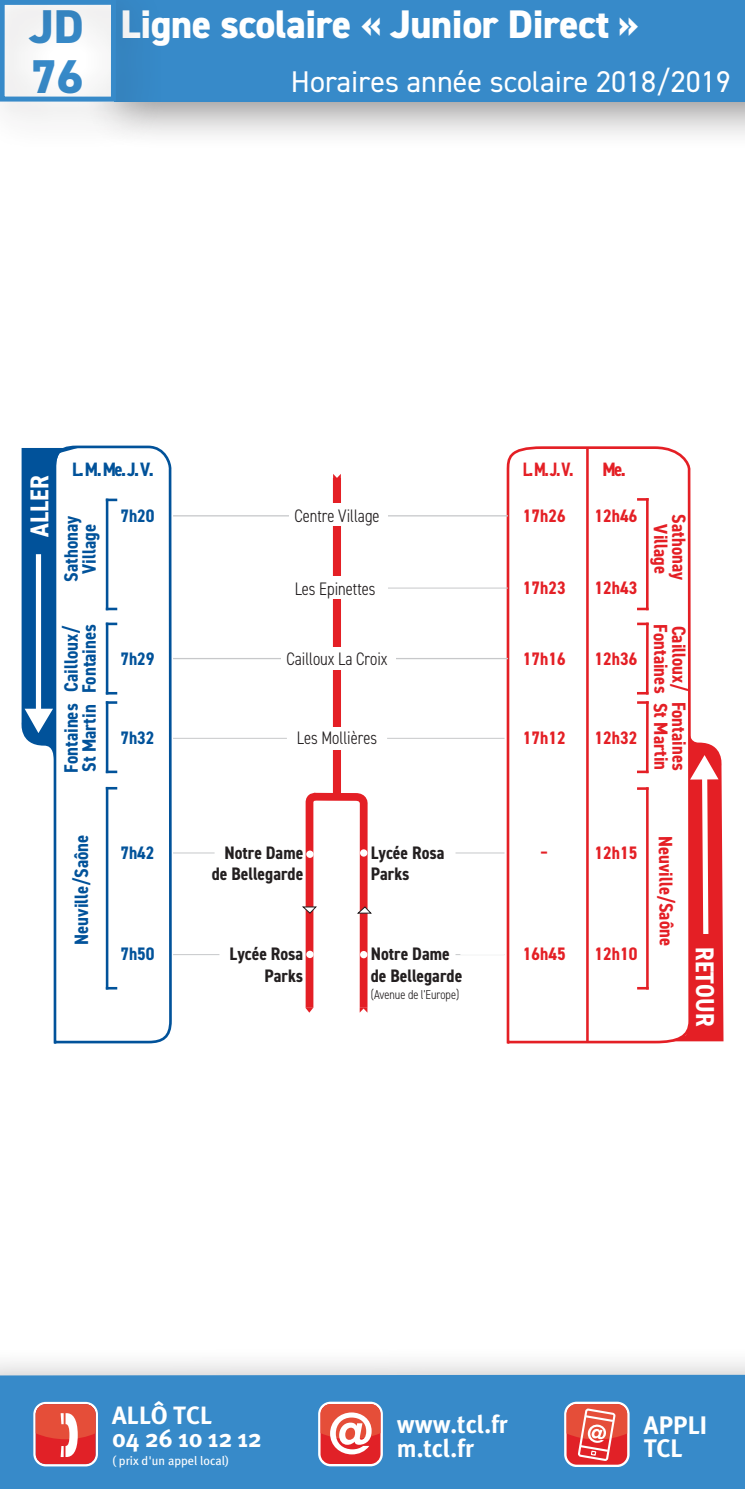
<style>
.page{position:relative;width:745px;height:1489px;background:#fff}
.page>*{position:absolute;margin:0;border:0;box-sizing:border-box;transform-origin:0 0}
.t1{font:800 47.5px "DIN2014";color:#378ac9}
.t2{font:800 40px "DIN2014";letter-spacing:-.01em;color:#fff}
.t3{font:30px "DIN2014";color:#fff}
.t4{font:700 condensed 26px "DIN2014";color:#fff}
.t5{font:700 condensed 25.75px "DIN2014";letter-spacing:-.005em;color:#fff}
.t6{font:700 25.25px/23.8px "Meta Plus";letter-spacing:-.005em;color:#fff}
.t7{font:700 25px/23.2px "Meta Plus";color:#fff}
.t8{font:700 condensed 19.5px/18px "DIN2014";color:#01529a}
.t9{font:700 condensed 19.5px/18px "DIN2014";color:#e41f25;text-align:center}
.t10{font:700 condensed 19.5px "DIN2014";color:#e41f25;scale:.88 1}
.t11{font:700 condensed 18px/21.8px "DIN2014";color:#231f20;text-align:right}
.t12{font:700 condensed 18px "DIN2014";color:#e41f25}
.t13{font:300 condensed 18px "DIN2014";color:#231f20}
.t14{font:700 condensed 18px "DIN2014";color:#01529a}
.t15{font:300 condensed 13px "DIN2014";color:#231f20}
.t16{font:12.5px "Meta Plus";color:#fff}
.s1{font-size:47.5px;color:#378ac9}
</style>
<div class="page">
<div style="left:85px;top:0;width:659px;height:150px;background:#231f20;opacity:.5"></div>
<div style="left:113px;top:0;width:631px;height:102px;background:#378ac9"></div>
<div style="left:0;top:1346px;width:744px;height:142px;background:#231f20;opacity:.5"></div>
<div style="left:0;top:1374px;width:744px;height:114px;background:#378ac9"></div>
<svg style="left:33px;top:1401px;width:65px;height:65px"></svg>
<svg style="left:318px;top:1401px;width:64px;height:65px"></svg>
<div style="left:320px;top:1403px;width:60px;height:60px;background:#e12127;border-radius:10px"></div>
<svg style="left:320px;top:1403px;width:60px;height:51px"></svg>
<svg style="left:563px;top:1401px;width:66px;height:65px"></svg>
<div style="left:566px;top:1403px;width:60px;height:61px;background:#e12127;border-radius:10px"></div>
<svg style="left:566px;top:1403px;width:60px;height:57px"></svg>
<svg style="left:53px;top:445px;width:119px;height:598px"></svg>
<div style="left:333px;top:478px;width:8px;height:318px;background:#e41f25"></div>
<svg style="left:21px;top:448px;width:57px;height:322px"></svg>
<hr style="left:106px;top:500px;width:2px;height:109px;background:#01529a">
<svg style="left:107px;top:607px;width:9px;height:3px"></svg>
<svg style="left:107px;top:498px;width:9px;height:3px"></svg>
<hr style="left:106px;top:702px;width:2px;height:69px;background:#01529a">
<svg style="left:107px;top:770px;width:9px;height:3px"></svg>
<svg style="left:107px;top:701px;width:9px;height:2px"></svg>
<hr style="left:106px;top:788px;width:2px;height:200px;background:#01529a">
<svg style="left:107px;top:986px;width:9px;height:3px"></svg>
<svg style="left:107px;top:787px;width:9px;height:2px"></svg>
<svg style="left:333px;top:474px;width:7px;height:4px"></svg>
<svg style="left:505px;top:446px;width:187px;height:597px"></svg>
<svg style="left:666px;top:717px;width:57px;height:324px"></svg>
<hr style="left:645px;top:499px;width:3px;height:110px;background:#e41f25">
<svg style="left:638px;top:498px;width:9px;height:2px"></svg>
<svg style="left:638px;top:607px;width:9px;height:3px"></svg>
<hr style="left:645px;top:702px;width:3px;height:69px;background:#e41f25">
<svg style="left:638px;top:701px;width:9px;height:2px"></svg>
<svg style="left:638px;top:770px;width:8px;height:3px"></svg>
<hr style="left:106px;top:624px;width:2px;height:69px;background:#01529a">
<svg style="left:107px;top:692px;width:9px;height:2px"></svg>
<svg style="left:107px;top:622px;width:9px;height:3px"></svg>
<hr style="left:645px;top:624px;width:3px;height:69px;background:#e41f25">
<svg style="left:638px;top:622px;width:9px;height:3px"></svg>
<svg style="left:638px;top:692px;width:8px;height:2px"></svg>
<hr style="left:645px;top:788px;width:3px;height:200px;background:#e41f25">
<svg style="left:638px;top:787px;width:9px;height:2px"></svg>
<svg style="left:638px;top:986px;width:9px;height:3px"></svg>
<svg style="left:302px;top:789px;width:70px;height:224px"></svg>
<div style="left:306px;top:950px;width:7px;height:8px;background:#fff;border-radius:50%"></div>
<div style="left:306px;top:850px;width:7px;height:7px;background:#fff;border-radius:50%"></div>
<div style="left:360px;top:950px;width:7px;height:8px;background:#fff;border-radius:50%"></div>
<div style="left:360px;top:849px;width:7px;height:7px;background:#fff;border-radius:50%"></div>
<hr style="left:585px;top:448px;width:3px;height:594px;background:#e41f25">
<hr style="left:173px;top:515px;width:334px;height:1px;background:#c7c8ca">
<hr style="left:387px;top:738px;width:117px;height:1px;background:#c7c8ca">
<hr style="left:173px;top:738px;width:114px;height:1px;background:#c7c8ca">
<hr style="left:455px;top:852px;width:49px;height:1px;background:#c7c8ca">
<hr style="left:455px;top:954px;width:49px;height:1px;background:#c7c8ca">
<hr style="left:173px;top:852px;width:41px;height:1px;background:#c7c8ca">
<hr style="left:173px;top:954px;width:46px;height:1px;background:#c7c8ca">
<div style="left:289px;top:504px;width:98px;height:22px;background:#fff"></div>
<div style="left:328px;top:727px;width:19px;height:22px;background:#fff"></div>
<hr style="left:338px;top:587px;width:169px;height:1px;background:#c7c8ca">
<div style="left:289px;top:576px;width:98px;height:22px;background:#fff"></div>
<hr style="left:173px;top:658px;width:334px;height:1px;background:#c7c8ca">
<div style="left:280px;top:647px;width:115px;height:22px;background:#fff"></div>
<div style="left:0;top:0;width:165px;height:150px;background:#231f20;opacity:.5"></div>
<div style="left:0;top:0;width:116px;height:102px;border:5px solid #378ac9"></div>
<h2 class="t2" style="left:29px;top:-2px;width:611px"><span class="s1">JD</span> Ligne scolaire « Junior Direct »</h2>
<h1 class="t1" style="left:30px;top:45px;width:55px">76</h1>
<h3 class="t3" style="left:291px;top:63px;width:441px">Horaires année scolaire 2018/2019</h3>
<h3 class="t4" style="left:27px;top:536px;width:62px;rotate:-90deg">ALLER</h3>
<p class="t8" style="left:72px;top:461px;width:83px">L. M. Me. J. V.</p>
<p class="t8" style="left:63px;top:581px;width:67px;text-align:center;rotate:-90deg">Sathonay<br>Village</p>
<p class="t14" style="left:120px;top:507px;width:36px">7h20</p>
<p class="t13" style="left:294px;top:507px;width:87px">Centre Village</p>
<p class="t10" style="left:522px;top:460px;width:59px">L. M. J. V.</p>
<p class="t9" style="left:602px;top:461px;width:25px">Me.</p>
<p class="t12" style="left:522px;top:507px;width:44px">17h26</p>
<p class="t12" style="left:594px;top:507px;width:44px">12h46</p>
<p class="t13" style="left:294px;top:580px;width:82px">Les Epinettes</p>
<p class="t12" style="left:522px;top:579px;width:44px">17h23</p>
<p class="t12" style="left:594px;top:579px;width:44px">12h43</p>
<p class="t8" style="left:63px;top:693px;width:71px;rotate:-90deg">Cailloux/<br>Fontaines</p>
<p class="t8" style="left:63px;top:772px;width:71px;rotate:-90deg">Fontaines<br>St Martin</p>
<p class="t14" style="left:120px;top:650px;width:36px">7h29</p>
<p class="t13" style="left:286px;top:650px;width:103px">Cailloux La Croix</p>
<p class="t12" style="left:522px;top:650px;width:44px">17h16</p>
<p class="t12" style="left:594px;top:650px;width:44px">12h36</p>
<p class="t14" style="left:120px;top:729px;width:36px">7h32</p>
<p class="t13" style="left:296px;top:729px;width:82px">Les Mollières</p>
<p class="t12" style="left:522px;top:729px;width:44px">17h12</p>
<p class="t12" style="left:594px;top:729px;width:44px">12h32</p>
<p class="t9" style="left:686px;top:514px;width:67px;rotate:89deg">Sathonay<br>Village</p>
<p class="t9" style="left:668px;top:624px;width:71px;rotate:89deg">Fontaines</p>
<p class="t9" style="left:686px;top:625px;width:68px;rotate:89deg">Cailloux/</p>
<p class="t9" style="left:668px;top:702px;width:69px;rotate:89deg">St Martin</p>
<p class="t9" style="left:686px;top:701px;width:71px;rotate:89deg">Fontaines</p>
<p class="t8" style="left:73px;top:944px;width:112px;rotate:-90deg">Neuville/Saône</p>
<p class="t9" style="left:673px;top:835px;width:112px;rotate:89deg">Neuville/Saône</p>
<p class="t11" style="left:370px;top:842px;width:75px;text-align:left">Lycée Rosa<br>Parks</p>
<p class="t12" style="left:594px;top:844px;width:44px">12h15</p>
<p class="t14" style="left:120px;top:844px;width:36px">7h42</p>
<p class="t11" style="left:212px;top:842px;width:93px">Notre Dame de Bellegarde</p>
<p class="t12" style="left:539px;top:844px;width:10px">−</p>
<p class="t11" style="left:229px;top:943px;width:75px">Lycée Rosa<br>Parks</p>
<p class="t12" style="left:594px;top:945px;width:44px">12h10</p>
<p class="t14" style="left:120px;top:945px;width:36px">7h50</p>
<h3 class="t5" style="left:716px;top:947px;width:81px;rotate:90deg">RETOUR</h3>
<p class="t12" style="left:522px;top:945px;width:44px">16h45</p>
<p class="t11" style="left:370px;top:943px;width:93px;text-align:left">Notre Dame de Bellegarde</p>
<p class="t15" style="left:370px;top:988px;width:90px">(Avenue de l'Europe)</p>
<p class="t7" style="left:112px;top:1403px;width:151px">ALLÔ TCL<br>04 26 10 12 12</p>
<p class="t16" style="left:112px;top:1453px;width:119px">( prix d'un appel local)</p>
<p class="t7" style="left:396px;top:1412px;width:112px">www.tcl.fr m.tcl.fr</p>
<p class="t6" style="left:643px;top:1412px;width:65px">APPLI<br>TCL</p>
</div>
